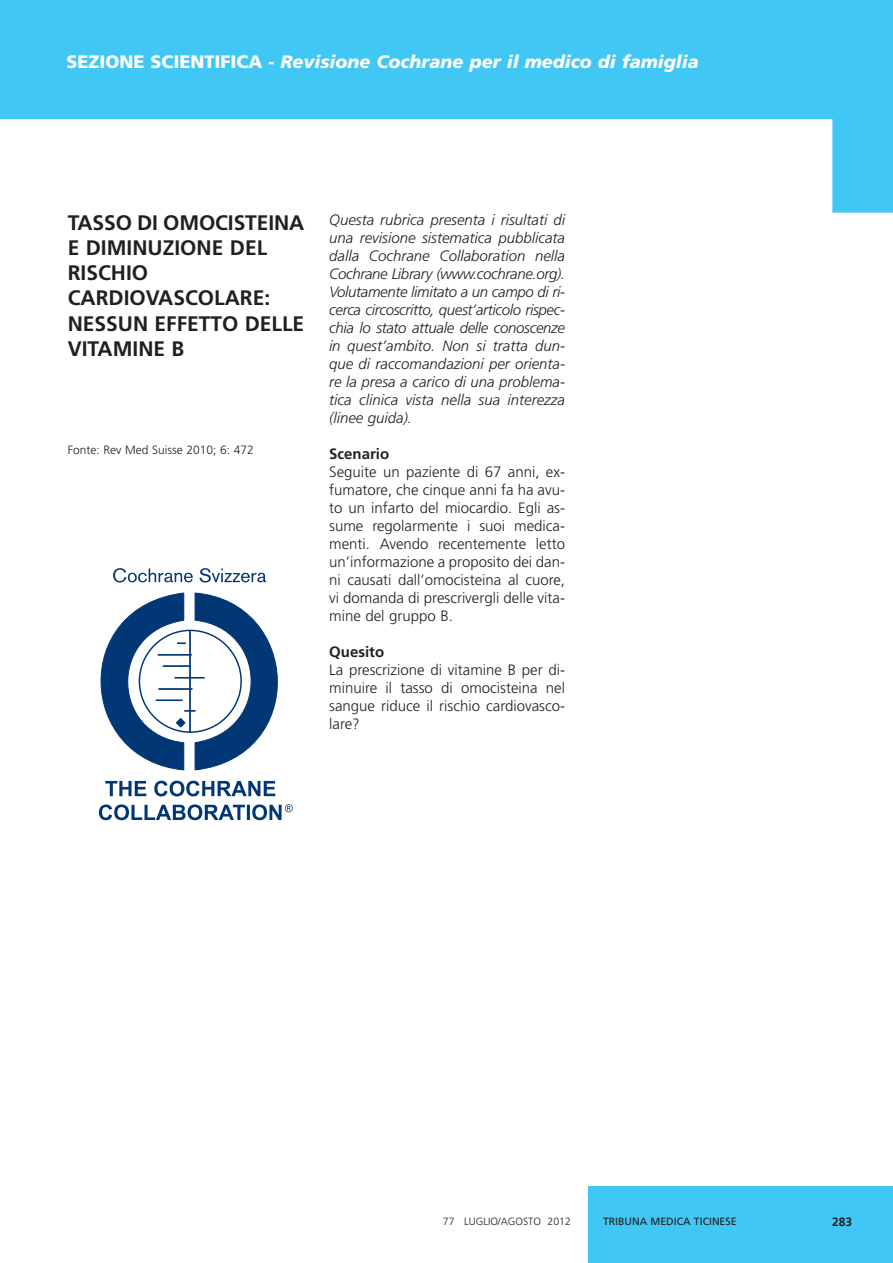
<style>
.page{position:relative;width:893px;height:1263px;background:#fff}
.page>*{position:absolute;margin:0;border:0;box-sizing:border-box;transform-origin:0 0}
.t1{font:700 21px/25.2px "Frutiger";color:#231f20}
.t2{font:italic 900 18px "Frutiger";color:#fff}
.t3{font:italic 300 15px/18px "Frutiger";color:#231f20;text-align:justify}
.t4{font:300 15px/18px "Frutiger";color:#231f20;text-align:justify}
.t5{font:700 15px "Frutiger";color:#231f20}
.t6{font:300 12px "Frutiger";color:#231f20}
.t7{font:700 12px "Frutiger";color:#231f20}
.t8{font:10.5px "Frutiger";color:#231f20}
.t9{font:300 10.5px "Frutiger";color:#231f20}
.s1{font-style:normal}
</style>
<div class="page">
<svg style="left:0;top:0;width:893px;height:213px;fill:#40c7f4"></svg>
<div style="left:588px;top:1186px;width:305px;height:77px;background:#40c7f4"></div>
<svg style="left:100px;top:593px;width:178px;height:177px"></svg>
<svg style="left:99px;top:781px;width:194px;height:39px"></svg>
<svg style="left:113px;top:568px;width:80px;height:14px"></svg>
<svg style="left:199px;top:568px;width:67px;height:14px"></svg>
<p class="t2" style="left:66px;top:55px;width:634px"><span class="s1">SEZIONE SCIENTIFICA -</span> Revisione Cochrane per il medico di famiglia</p>
<h1 class="t1" style="left:68px;top:212px;width:238px">TASSO DI OMOCISTEINA<br>E DIMINUZIONE DEL<br>RISCHIO<br>CARDIOVASCOLARE:<br>NESSUN EFFETTO DELLE<br>VITAMINE B</h1>
<p class="t6" style="left:68px;top:444px;width:188px">Fonte: Rev Med Suisse 2010; 6: 472</p>
<p class="t3" style="left:329px;top:212px;width:237px">Questa rubrica presenta i risultati di una revisione sistematica pubblicata dalla Cochrane Collaboration nella Cochrane Library (www.cochrane.org).<br>Volutamente limitato a un campo di ri&shy;cerca circoscritto, quest’articolo rispec&shy;chia lo stato attuale delle conoscenze in quest’ambito. Non si tratta dun&shy;que di raccomandazioni per orienta&shy;re la presa a carico di una problema&shy;tica clinica vista nella sua interezza (linee guida).</p>
<p class="t5" style="left:329px;top:448px;width:62px">Scenario</p>
<p class="t4" style="left:329px;top:464px;width:237px">Seguite un paziente di 67 anni, ex&shy;fumatore, che cinque anni fa ha avu&shy;to un infarto del miocardio. Egli as&shy;sume regolarmente i suoi medica&shy;menti. Avendo recentemente letto un’informazione a proposito dei dan&shy;ni causati dall’omocisteina al cuore, vi domanda di prescrivergli delle vita&shy;mine del gruppo B.</p>
<p class="t5" style="left:329px;top:646px;width:56px">Quesito</p>
<p class="t4" style="left:329px;top:662px;width:237px">La prescrizione di vitamine B per di&shy;minuire il tasso di omocisteina nel sangue riduce il rischio cardiovasco&shy;lare?</p>
<p class="t9" style="left:443px;top:1216px;width:130px">77 LUGLIO/AGOSTO 2012</p>
<p class="t8" style="left:603px;top:1216px;width:135px">TRIBUNA MEDICA TICINESE</p>
<p class="t7" style="left:832px;top:1216px;width:22px">283</p>
</div>
